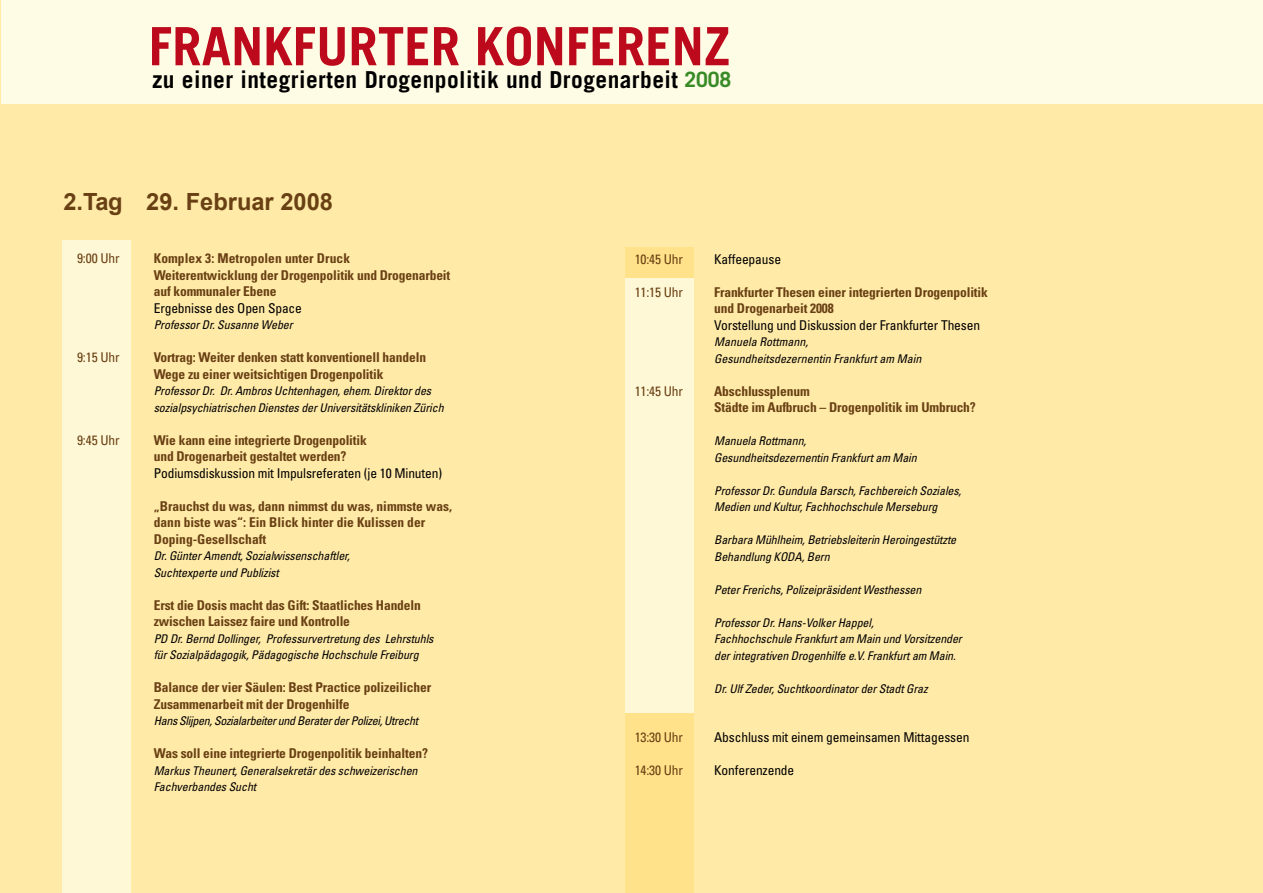
<style>
.page{position:relative;width:1263px;height:893px;background:#ffeaa8}
.page>*{position:absolute;margin:0;border:0;box-sizing:border-box;transform-origin:0 0}
.t1{font:700 52.8px "Trade Gothic";color:#bc091b}
.t2{font:700 23.7px "Arial";color:#694013}
.t3{font:700 23.4px "Trade Gothic";letter-spacing:.02em;color:#000}
.t4{font:700 condensed 13.5px/16.5px "Univers";letter-spacing:-.01em;color:#694013}
.t5{font:condensed 13.5px "Univers";letter-spacing:-.01em;color:#000}
.t6{font:condensed 13.5px "Univers";letter-spacing:-.01em;color:#694013}
.t7{font:italic condensed 12px/16.5px "Univers";letter-spacing:-.01em;color:#000}
.t8{font:italic condensed 12px "Univers";letter-spacing:-.03em;color:#000}
.s1{font-size:21.15px;color:#388b27}
</style>
<div class="page">
<div style="left:1px;top:0;width:1262px;height:103px;background:#fffce5"></div>
<div style="left:625px;top:247px;width:69px;height:593px;background:#fff8d6"></div>
<div style="left:625px;top:714px;width:69px;height:179px;background:#ffe289"></div>
<div style="left:625px;top:247px;width:69px;height:30px;background:#ffe289"></div>
<div style="left:62px;top:240px;width:69px;height:653px;background:#fff8d6"></div>
<h1 class="t1" style="left:149px;top:14px;width:583px">FRANKFURTER KONFERENZ</h1>
<h3 class="t3" style="left:152px;top:65px;width:581px">zu einer integrierten Drogenpolitik und Drogenarbeit <span class="s1">2008</span></h3>
<h2 class="t2" style="left:63px;top:188px;width:271px">2. Tag 29. Februar 2008</h2>
<p class="t6" style="left:77px;top:250px;width:44px">9:00 Uhr</p>
<p class="t4" style="left:154px;top:250px;width:298px">Komplex 3: Metropolen unter Druck<br>Weiterentwicklung der Drogenpolitik und Drogenarbeit auf kommunaler Ebene</p>
<p class="t5" style="left:154px;top:299px;width:150px">Ergebnisse des Open Space</p>
<p class="t7" style="left:154px;top:316px;width:140px">Professor Dr. Susanne Weber</p>
<p class="t6" style="left:77px;top:349px;width:44px">9:15 Uhr</p>
<p class="t4" style="left:154px;top:349px;width:274px">Vortrag: Weiter denken statt konventionell handeln<br>Wege zu einer weitsichtigen Drogenpolitik</p>
<p class="t7" style="left:154px;top:382px;width:291px">Professor Dr. Dr. Ambros Uchtenhagen, ehem. Direktor des sozialpsychiatrischen Dienstes der Universitätskliniken Zürich</p>
<p class="t6" style="left:77px;top:431px;width:44px">9:45 Uhr</p>
<p class="t4" style="left:154px;top:431px;width:215px">Wie kann eine integrierte Drogenpolitik und Drogenarbeit gestaltet werden?</p>
<p class="t5" style="left:154px;top:464px;width:290px">Podiumsdiskussion mit Impulsreferaten (je 10 Minuten)</p>
<p class="t4" style="left:154px;top:497px;width:300px">„Brauchst du was, dann nimmst du was, nimmste was, dann biste was“: Ein Blick hinter die Kulissen der<br>Doping-Gesellschaft</p>
<p class="t7" style="left:154px;top:547px;width:198px">Dr. Günter Amendt, Sozialwissenschaftler,<br>Suchtexperte und Publizist</p>
<p class="t4" style="left:154px;top:596px;width:269px">Erst die Dosis macht das Gift: Staatliches Handeln zwischen Laissez faire und Kontrolle</p>
<p class="t7" style="left:154px;top:630px;width:281px">PD Dr. Bernd Dollinger, Professurvertretung des Lehrstuhls für Sozialpädagogik, Pädagogische Hochschule Freiburg</p>
<p class="t4" style="left:154px;top:679px;width:279px">Balance der vier Säulen: Best Practice polizeilicher<br>Zusammenarbeit mit der Drogenhilfe</p>
<p class="t8" style="left:154px;top:713px;width:266px">Hans Slijpen, Sozialarbeiter und Berater der Polizei, Utrecht</p>
<p class="t4" style="left:154px;top:745px;width:276px">Was soll eine integrierte Drogenpolitik beinhalten?</p>
<p class="t7" style="left:154px;top:762px;width:265px">Markus Theunert, Generalsekretär des schweizerischen<br>Fachverbandes Sucht</p>
<p class="t6" style="left:635px;top:251px;width:50px">10:45 Uhr</p>
<p class="t5" style="left:714px;top:251px;width:68px">Kaffeepause</p>
<p class="t6" style="left:635px;top:284px;width:50px">11:15 Uhr</p>
<p class="t4" style="left:714px;top:284px;width:275px">Frankfurter Thesen einer integrierten Drogenpolitik und Drogenarbeit 2008</p>
<p class="t5" style="left:714px;top:317px;width:267px">Vorstellung und Diskussion der Frankfurter Thesen</p>
<p class="t7" style="left:714px;top:334px;width:209px">Manuela Rottmann,<br>Gesundheitsdezernentin Frankfurt am Main</p>
<p class="t6" style="left:635px;top:383px;width:50px">11:45 Uhr</p>
<p class="t4" style="left:714px;top:383px;width:263px">Abschlussplenum<br>Städte im Aufbruch – Drogenpolitik im Umbruch?</p>
<p class="t7" style="left:714px;top:433px;width:204px">Manuela Rottmann,<br>Gesundheitsdezernentin Frankfurt am Main</p>
<p class="t7" style="left:714px;top:482px;width:249px">Professor Dr. Gundula Barsch, Fachbereich Soziales,<br>Medien und Kultur, Fachhochschule Merseburg</p>
<p class="t7" style="left:714px;top:532px;width:244px">Barbara Mühlheim, Betriebsleiterin Heroingestützte<br>Behandlung KODA, Bern</p>
<p class="t7" style="left:714px;top:581px;width:209px">Peter Frerichs, Polizeipräsident Westhessen</p>
<p class="t7" style="left:714px;top:614px;width:249px">Professor Dr. Hans-Volker Happel,<br>Fachhochschule Frankfurt am Main und Vorsitzender der integrativen Drogenhilfe e.V. Frankfurt am Main.</p>
<p class="t7" style="left:714px;top:680px;width:215px">Dr. Ulf Zeder, Suchtkoordinator der Stadt Graz</p>
<p class="t6" style="left:635px;top:729px;width:50px">13:30 Uhr</p>
<p class="t5" style="left:714px;top:729px;width:257px">Abschluss mit einem gemeinsamen Mittagessen</p>
<p class="t6" style="left:635px;top:762px;width:50px">14:30 Uhr</p>
<p class="t5" style="left:714px;top:762px;width:82px">Konferenzende</p>
</div>
